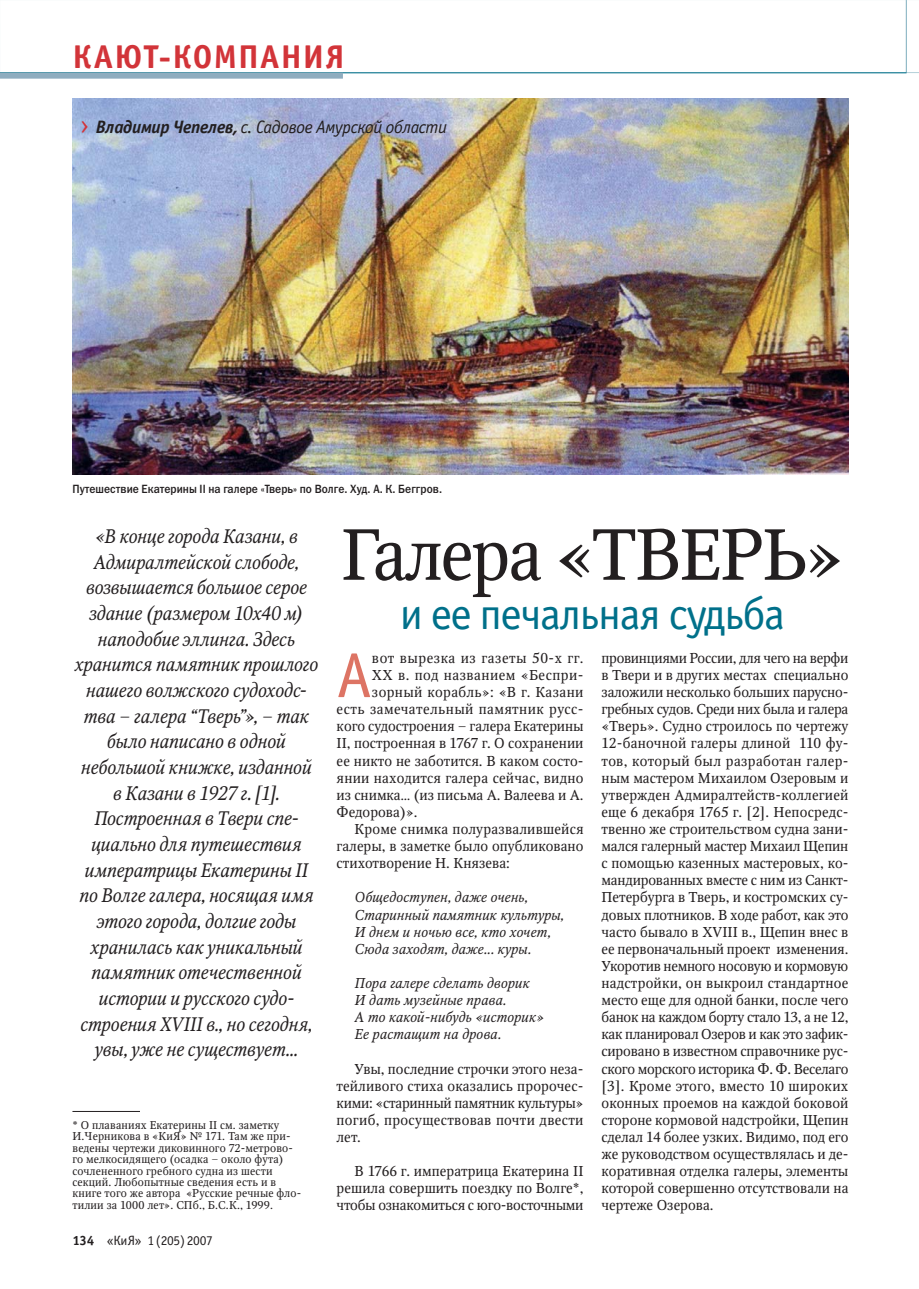
<style>
.page{position:relative;width:919px;height:1289px;background:#fff}
.page>*{position:absolute;margin:0;border:0;box-sizing:border-box;transform-origin:0 0}
.t1{font:72px "Octava C";letter-spacing:-.035em;color:#231f20}
.t2{font:63.75px "Officina Sans C";color:#dd7464}
.t3{font:45px "Officina Sans C";letter-spacing:-.03em;color:#00708a}
.t4{font:700 33px "Officina Sans C";letter-spacing:.04em;color:#d23439}
.t5{font:italic 19.5px/25.7px "Octava C";letter-spacing:-.01em;color:#231f20;text-align:center;scale:.95 1}
.t6{font:italic 18px "Officina Sans C";letter-spacing:-.025em;color:#231f20}
.t7{font:14.25px/17.1px "Octava C";letter-spacing:.005em;color:#231f20;text-align:justify}
.t8{font:italic 14.25px/17.1px "Octava C";color:#231f20}
.t9{font:14.25px "Octava C";letter-spacing:.03em;color:#231f20}
.t10{font:14.25px "Octava C";letter-spacing:.035em;color:#231f20}
.t11{font:14.25px "Octava C";letter-spacing:.025em;color:#231f20}
.t12{font:13.5px "Officina Sans C";letter-spacing:-.025em;color:#231f20}
.t13{font:12px "Franklin Gothic Medium C";color:#231f20;scale:.9 1}
.t14{font:11.25px/11.4px "Octava C";letter-spacing:.01em;color:#231f20}
.s1{font-weight:700}
</style>
<div class="page">
<img style="left:72px;top:98px;width:776px;height:376px">
<hr style="left:72px;top:1111px;width:68px;height:1px;background:#231f20">
<svg style="left:0;top:0;width:906px;height:73px"></svg>
<svg style="left:906px;top:0;width:12px;height:73px"></svg>
<hr style="left:0;top:73px;width:906px;height:1px;background:#00708a">
<div style="left:0;top:73px;width:343px;height:6px;background:#8fadbf"></div>
<svg style="left:82px;top:121px;width:6px;height:11px"></svg>
<h3 class="t4" style="left:72px;top:45px;width:273px">КАЮТ-КОМПАНИЯ</h3>
<p class="t6" style="left:96px;top:120px;width:353px"><span class="s1">Владимир Чепелев,</span> с. Садовое Амурской области</p>
<p class="t13" style="left:72px;top:484px;width:412px">Путешествие Екатерины II на галере «Тверь» по Волге. Худ. А. К. Беггров.</p>
<p class="t5" style="left:74px;top:525px;width:258px">«В конце города Казани, в<br>Адмиралтейской слободе, возвышается большое серое здание (размером 10х40 м) наподобие эллинга. Здесь хранится памятник прошлого нашего волжского судоходс&shy;тва – галера “Тверь”», – так было написано в одной небольшой книжке, изданной в Казани в 1927 г. [1].<br>Построенная в Твери спе&shy;циально для путешествия императрицы Екатерины II по Волге галера, носящая имя этого города, долгие годы хранилась как уникальный памятник отечественной истории и русского судо&shy;строения XVIII в., но сегодня, увы, уже не существует...</p>
<p class="t14" style="left:72px;top:1120px;width:230px">* О плаваниях Екатерины II см. заметку И.Черникова в «КиЯ» № 171. Там же при&shy;ведены чертежи диковинного 72-метрово&shy;го мелкосидящего (осадка – около фута) сочлененного гребного судна из шести секций. Любопытные сведения есть и в книге того же автора «Русские речные фло&shy;тилии за 1000 лет». СПб., Б.С.К., 1999.</p>
<p class="t12" style="left:72px;top:1234px;width:142px"><span class="s1">134</span> «КиЯ» 1 (205) 2007</p>
<h1 class="t1" style="left:340px;top:528px;width:505px">Галера «ТВЕРЬ»</h1>
<h3 class="t3" style="left:400px;top:597px;width:386px">и ее печальная судьба</h3>
<h2 class="t2" style="left:336px;top:652px;width:37px">А</h2>
<p class="t10" style="left:372px;top:652px;width:213px">вот вырезка из газеты 50-x гг.</p>
<p class="t9" style="left:372px;top:670px;width:213px">ХХ в. под названием «Беспри-</p>
<p class="t11" style="left:372px;top:687px;width:213px">зорный корабль»: «В г. Казани</p>
<p class="t9" style="left:336px;top:704px;width:248px">есть замечательный памятник русс-</p>
<p class="t7" style="left:336px;top:719px;width:248px">кого судостроения – галера Екатерины</p>
<p class="t7" style="left:336px;top:736px;width:248px">II, построенная в 1767 г. О сохранении</p>
<p class="t7" style="left:336px;top:753px;width:248px">ее никто не заботится. В каком состо-</p>
<p class="t7" style="left:336px;top:770px;width:248px">янии находится галера сейчас, видно</p>
<p class="t7" style="left:336px;top:787px;width:248px">из снимка… (из письма А. Валеева и А.</p>
<p class="t7" style="left:336px;top:804px;width:82px">Федорова)».</p>
<p class="t7" style="left:354px;top:822px;width:230px">Кроме снимка полуразвалившейся</p>
<p class="t7" style="left:336px;top:839px;width:248px">галеры, в заметке было опубликовано</p>
<p class="t7" style="left:336px;top:856px;width:175px">стихотворение Н. Князева:</p>
<p class="t8" style="left:354px;top:890px;width:211px">Общедоступен, даже очень,<br>Старинный памятник культуры,<br>И днем и ночью все, кто хочет,<br>Сюда заходят, даже... куры.</p>
<p class="t8" style="left:354px;top:975px;width:191px">Пора галере сделать дворик<br>И дать музейные права.<br>А то какой-нибудь «историк»<br>Ее растащит на дрова.</p>
<p class="t7" style="left:336px;top:1061px;width:248px;text-indent:18px">Увы, последние строчки этого неза&shy;тейливого стиха оказались пророчес&shy;кими: «старинный памятник культуры» погиб, просуществовав почти двести лет.</p>
<p class="t7" style="left:336px;top:1164px;width:248px;text-indent:18px">В 1766 г. императрица Екатерина II решила совершить поездку по Волге*, чтобы ознакомиться с юго-восточными</p>
<p class="t7" style="left:601px;top:651px;width:248px">провинциями России, для чего на верфи в Твери и в других местах специально заложили несколько больших парусно&shy;гребных судов. Среди них была и галера «Тверь». Судно строилось по чертежу 12-баночной галеры длиной 110 фу&shy;тов, который был разработан галер&shy;ным мастером Михаилом Озеровым и утвержден Адмиралтейств-коллегией еще 6 декабря 1765 г. [2]. Непосредс&shy;твенно же строительством судна зани&shy;мался галерный мастер Михаил Щепин с помощью казенных мастеровых, ко&shy;мандированных вместе с ним из Санкт-Петербурга в Тверь, и костромских су&shy;довых плотников. В ходе работ, как это часто бывало в XVIII в., Щепин внес в ее первоначальный проект изменения.<br>Укоротив немного носовую и кормовую надстройки, он выкроил стандартное место еще для одной банки, после чего банок на каждом борту стало 13, а не 12, как планировал Озеров и как это зафик&shy;сировано в известном справочнике рус&shy;ского морского историка Ф. Ф. Веселаго [3]. Кроме этого, вместо 10 широких оконных проемов на каждой боковой стороне кормовой надстройки, Щепин сделал 14 более узких. Видимо, под его же руководством осуществлялась и де&shy;коративная отделка галеры, элементы которой совершенно отсутствовали на чертеже Озерова.</p>
</div>
